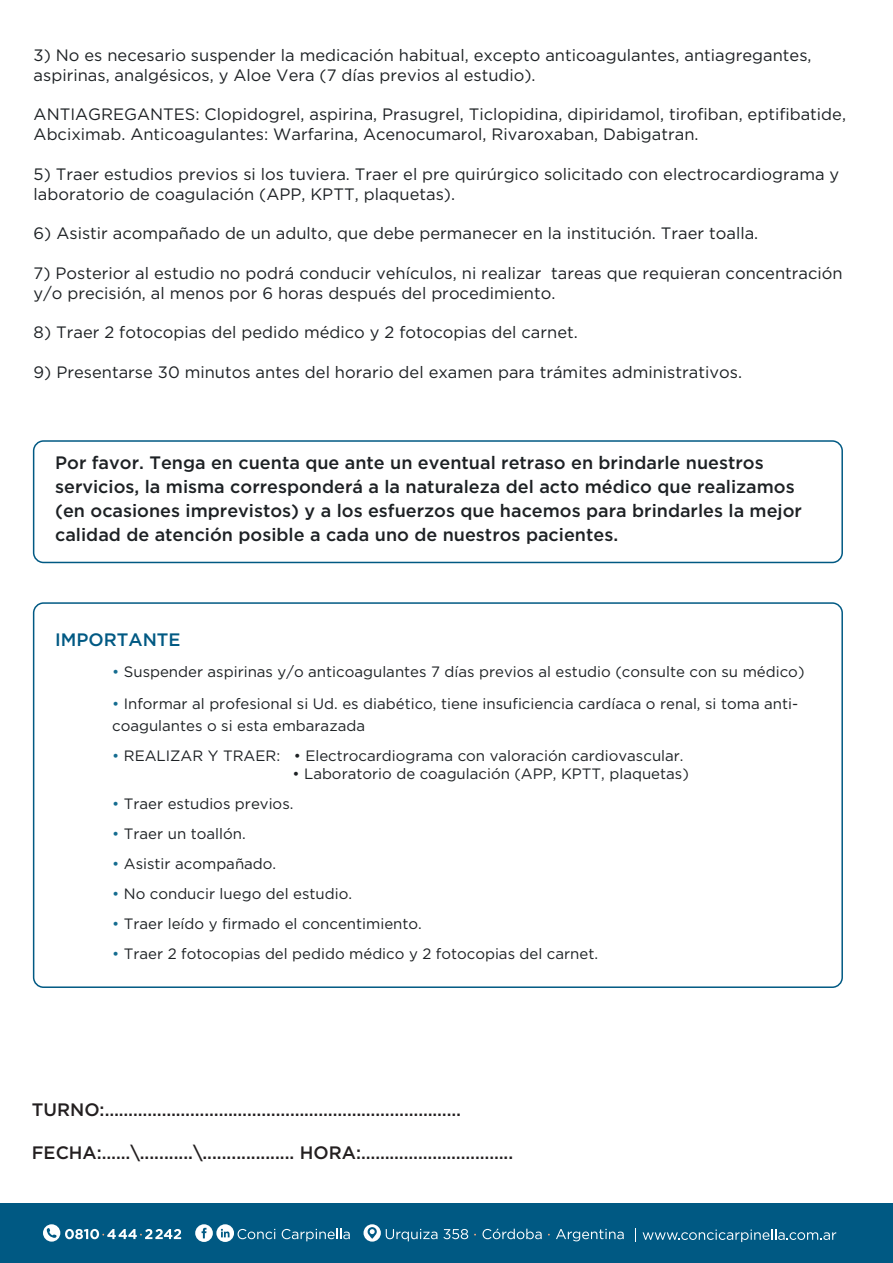
<style>
.page{position:relative;width:893px;height:1263px;background:#fff}
.page>*{position:absolute;margin:0;border:0;box-sizing:border-box;transform-origin:0 0}
.t1{font:500 18px/24px "Gotham";color:#1d2124}
.t2{font:500 18px "Gotham";color:#231f20}
.t3{font:500 18px "Gotham";color:#005983}
.t4{font:16.5px/19.8px "Gotham";color:#1d2124}
.t5{font:15px/22.5px "Gotham";color:#1d2124}
.s1{color:#156c90}
</style>
<div class="page">
<div style="left:33px;top:440px;width:810px;height:123px;border:2px solid #005983;border-radius:10px"></div>
<div style="left:0;top:1203px;width:893px;height:60px;background:#005983"></div>
<svg style="left:282px;top:1229px;width:68px;height:12px"></svg>
<svg style="left:386px;top:1229px;width:51px;height:12px"></svg>
<svg style="left:443px;top:1229px;width:25px;height:10px"></svg>
<svg style="left:482px;top:1228px;width:60px;height:11px"></svg>
<svg style="left:556px;top:1229px;width:68px;height:12px"></svg>
<svg style="left:43px;top:1224px;width:138px;height:17px"></svg>
<svg style="left:635px;top:1228px;width:1px;height:13px"></svg>
<svg style="left:643px;top:1229px;width:193px;height:13px"></svg>
<svg style="left:363px;top:1224px;width:18px;height:17px"></svg>
<svg style="left:368px;top:1227px;width:9px;height:12px"></svg>
<svg style="left:195px;top:1224px;width:80px;height:18px"></svg>
<div style="left:33px;top:602px;width:810px;height:386px;border:2px solid #005983;border-radius:10px"></div>
<p class="t4" style="left:34px;top:45px;width:779px">3) No es necesario suspender la medicación habitual, excepto anticoagulantes, antiagregantes, aspirinas, analgésicos, y Aloe Vera (7 días previos al estudio).</p>
<p class="t4" style="left:34px;top:104px;width:814px">ANTIAGREGANTES: Clopidogrel, aspirina, Prasugrel, Ticlopidina, dipiridamol, tirofiban, eptifibatide,<br>Abciximab. Anticoagulantes: Warfarina, Acenocumarol, Rivaroxaban, Dabigatran.</p>
<p class="t4" style="left:34px;top:164px;width:807px">5) Traer estudios previos si los tuviera. Traer el pre quirúrgico solicitado con electrocardiograma y laboratorio de coagulación (APP, KPTT, plaquetas).</p>
<p class="t4" style="left:34px;top:223px;width:726px">6) Asistir acompañado de un adulto, que debe permanecer en la institución. Traer toalla.</p>
<p class="t4" style="left:34px;top:263px;width:810px">7) Posterior al estudio no podrá conducir vehículos, ni realizar tareas que requieran concentración y/o precisión, al menos por 6 horas después del procedimiento.</p>
<p class="t4" style="left:34px;top:322px;width:546px">8) Traer 2 fotocopias del pedido médico y 2 fotocopias del carnet.</p>
<p class="t4" style="left:34px;top:362px;width:710px">9) Presentarse 30 minutos antes del horario del examen para trámites administrativos.</p>
<p class="t1" style="left:55px;top:450px;width:748px">Por favor. Tenga en cuenta que ante un eventual retraso en brindarle nuestros servicios, la misma corresponderá a la naturaleza del acto médico que realizamos (en ocasiones imprevistos) y a los esfuerzos que hacemos para brindarles la mejor calidad de atención posible a cada uno de nuestros pacientes.</p>
<p class="t3" style="left:55px;top:629px;width:127px">IMPORTANTE</p>
<p class="t5" style="left:112px;top:660px;width:694px"><span class="s1">•</span> Suspender aspirinas y/o anticoagulantes 7 días previos al estudio (consulte con su médico)</p>
<p class="t5" style="left:112px;top:692px;width:688px"><span class="s1">•</span> Informar al profesional si Ud. es diabético, tiene insuficiencia cardíaca o renal, si toma anti&shy;coagulantes o si esta embarazada</p>
<p class="t5" style="left:112px;top:744px;width:573px"><span class="s1">•</span> REALIZAR Y TRAER: • Electrocardiograma con valoración cardiovascular.</p>
<p class="t5" style="left:292px;top:762px;width:398px">• Laboratorio de coagulación (APP, KPTT, plaquetas)</p>
<p class="t5" style="left:112px;top:792px;width:183px"><span class="s1">•</span> Traer estudios previos.</p>
<p class="t5" style="left:112px;top:822px;width:135px"><span class="s1">•</span> Traer un toallón.</p>
<p class="t5" style="left:112px;top:852px;width:166px"><span class="s1">•</span> Asistir acompañado.</p>
<p class="t5" style="left:112px;top:882px;width:241px"><span class="s1">•</span> No conducir luego del estudio.</p>
<p class="t5" style="left:112px;top:912px;width:311px"><span class="s1">•</span> Traer leído y firmado el concentimiento.</p>
<p class="t5" style="left:112px;top:942px;width:487px"><span class="s1">•</span> Traer 2 fotocopias del pedido médico y 2 fotocopias del carnet.</p>
<p class="t2" style="left:32px;top:1099px;width:431px">TURNO:…………………………………………………………………</p>
<p class="t2" style="left:32px;top:1142px;width:483px">FECHA:……\...........\................... HORA:…………………………..</p>
</div>
